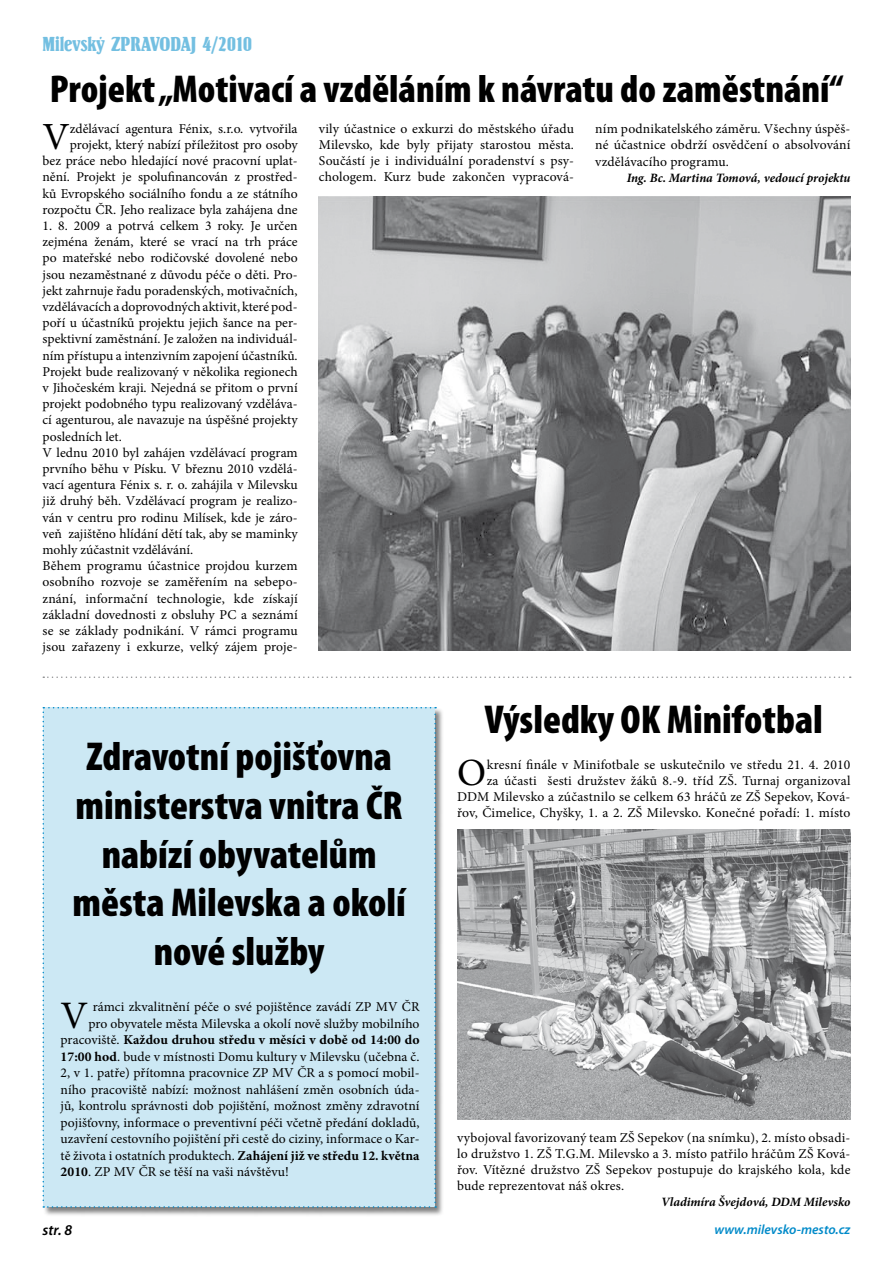
<style>
.page{position:relative;width:893px;height:1263px;background:#fff}
.page>*{position:absolute;margin:0;border:0;box-sizing:border-box;transform-origin:0 0}
.t1{font:900 condensed 40.5px/48.6px "Myriad Pro";color:#000;text-align:center}
.t2{font:900 condensed 39px "Myriad Pro";color:#000}
.t3{font:38.85px "Minion Pro";color:#000}
.t4{font:38.4px "Minion Pro";color:#000}
.t5{font:21px "Springfield DEE";color:#73bfe1}
.t6{font:italic 600 15px "Myriad Pro";color:#000}
.t7{font:13.5px/16.2px "Minion Pro";color:#000;text-align:justify}
.t8{font:700 13.5px "Minion Pro";letter-spacing:.005em;color:#000}
.t9{font:italic 600 13.5px "Myriad Pro";color:#008ac9}
.t10{font:italic 700 12.75px "Minion Pro";letter-spacing:-.005em;color:#000}
.s1{font-weight:400}
.s2{font-weight:700}
</style>
<div class="page">
<div style="left:42px;top:706px;width:403px;height:511px;background:#000;opacity:.5"></div>
<div style="left:43px;top:707px;width:393px;height:501px;background:#cce8f4"></div>
<svg style="left:43px;top:676px;width:808px;height:2px"></svg>
<img style="left:319px;top:197px;width:531px;height:454px">
<img style="left:457px;top:829px;width:393px;height:290px">
<h3 class="t5" style="left:43px;top:34px;width:211px">MILEVSKÝ ZPRAVODAJ 4/2010</h3>
<h2 class="t2" style="left:50px;top:64px;width:795px">Projekt „Motivací a vzděláním k návratu do zaměstnání“</h2>
<p class="t7" style="left:319px;top:120px;width:257px">vily účastnice o exkurzi do městského úřadu Milevsko, kde byly přijaty starostou města.<br>Součástí je i individuální poradenství s psy&shy;chologem. Kurz bude zakončen vypracová-</p>
<p class="t7" style="left:595px;top:121px;width:257px">ním podnikatelského záměru. Všechny úspěš&shy;né účastnice obdrží osvědčení o absolvování vzdělávacího programu.</p>
<p class="t7" style="left:43px;top:120px;width:257px;text-align:right">zdělávací agentura Fénix, s.r.o. vytvořila projekt, který nabízí příležitost pro osoby<br>bez práce nebo hledající nové pracovní uplat&shy;nění. Projekt je spolufinancován z prostřed&shy;ků Evropského sociálního fondu a ze státního rozpočtu ČR. Jeho realizace byla zahájena dne</p>
<p class="t7" style="left:43px;top:218px;width:257px;text-align:left">1. 8. 2009 a potrvá celkem 3 roky. Je určen zejména ženám, které se vrací na trh práce po mateřské nebo rodičovské dovolené nebo jsou nezaměstnané z důvodu péče o děti. Pro&shy;jekt zahrnuje řadu poradenských, motivačních, vzdělávacích a doprovodných aktivit, které pod&shy;poří u účastníků projektu jejich šance na per&shy;spektivní zaměstnání. Je založen na individuál&shy;ním přístupu a intenzivním zapojení účastníků.<br>Projekt bude realizovaný v několika regionech v Jihočeském kraji. Nejedná se přitom o první projekt podobného typu realizovaný vzděláva&shy;cí agenturou, ale navazuje na úspěšné projekty posledních let.<br>V lednu 2010 byl zahájen vzdělávací program prvního běhu v Písku. V březnu 2010 vzdělá&shy;vací agentura Fénix s. r. o. zahájila v Milevsku již druhý běh. Vzdělávací program je realizo&shy;ván v centru pro rodinu Milísek, kde je záro&shy;veň zajištěno hlídání dětí tak, aby se maminky mohly zúčastnit vzdělávání.<br>Během programu účastnice projdou kurzem osobního rozvoje se zaměřením na sebepo&shy;znání, informační technologie, kde získají základní dovednosti z obsluhy PC a seznámí se se základy podnikání. V rámci programu jsou zařazeny i exkurze, velký zájem proje-</p>
<h3 class="t4" style="left:43px;top:111px;width:29px">V</h3>
<p class="t10" style="left:627px;top:169px;width:225px">Ing. Bc. Martina Tomová, vedoucí projektu</p>
<h1 class="t1" style="left:73px;top:731px;width:335px">Zdravotní pojišťovna ministerstva vnitra ČR nabízí obyvatelům města Milevska a okolí nové služby</h1>
<h3 class="t3" style="left:61px;top:989px;width:29px">V</h3>
<p class="t7" style="left:93px;top:999px;width:328px">rámci zkvalitnění péče o své pojištěnce zavádí ZP MV ČR</p>
<p class="t7" style="left:88px;top:1015px;width:333px">pro obyvatele města Milevska a okolí nově služby mobilního</p>
<p class="t8" style="left:61px;top:1030px;width:360px"><span class="s1">pracoviště.</span> Každou druhou středu v měsíci v době od 14:00 do</p>
<p class="t7" style="left:61px;top:1048px;width:360px"><span class="s2">17:00 hod</span>. bude v místnosti Domu kultury v Milevsku (učebna č.</p>
<p class="t7" style="left:61px;top:1065px;width:360px">2, v 1. patře) přítomna pracovnice ZP MV ČR a s pomocí mobil-</p>
<p class="t7" style="left:61px;top:1081px;width:360px">ního pracoviště nabízí: možnost nahlášení změn osobních úda-</p>
<p class="t7" style="left:61px;top:1098px;width:360px">jů, kontrolu správnosti dob pojištění, možnost změny zdravotní</p>
<p class="t7" style="left:61px;top:1114px;width:360px">pojišťovny, informace o preventivní péči včetně předání dokladů,</p>
<p class="t7" style="left:61px;top:1131px;width:360px">uzavření cestovního pojištění při cestě do ciziny, informace o Kar-</p>
<p class="t7" style="left:61px;top:1147px;width:360px">tě života i ostatních produktech. <span class="s2">Zahájení již ve středu 12. května</span></p>
<p class="t7" style="left:61px;top:1164px;width:230px"><span class="s2">2010</span>. ZP MV ČR se těší na vaši návštěvu!</p>
<h1 class="t1" style="left:485px;top:694px;width:340px">Výsledky OK Minifotbal</h1>
<p class="t7" style="left:457px;top:756px;width:395px;text-align:right">kresní finále v Minifotbale se uskutečnilo ve středu 21. 4. 2010<br>za účasti šesti družstev žáků 8.-9. tříd ZŠ. Turnaj organizoval DDM Milevsko a zúčastnilo se celkem 63 hráčů ze ZŠ Sepekov, Ková&shy;řov, Čimelice, Chyšky, 1. a 2. ZŠ Milevsko. Konečné pořadí: 1. místo</p>
<h3 class="t4" style="left:457px;top:747px;width:30px">O</h3>
<p class="t7" style="left:457px;top:1129px;width:395px">vybojoval favorizovaný team ZŠ Sepekov (na snímku), 2. místo obsadi&shy;lo družstvo 1. ZŠ T.G.M. Milevsko a 3. místo patřilo hráčům ZŠ Ková&shy;řov. Vítězné družstvo ZŠ Sepekov postupuje do krajského kola, kde bude reprezentovat náš okres.</p>
<p class="t10" style="left:661px;top:1193px;width:191px">Vladimíra Švejdová, DDM Milevsko</p>
<p class="t6" style="left:43px;top:1220px;width:21px">str.</p>
<p class="t9" style="left:714px;top:1221px;width:138px">www.milevsko-mesto.cz</p>
</div>
